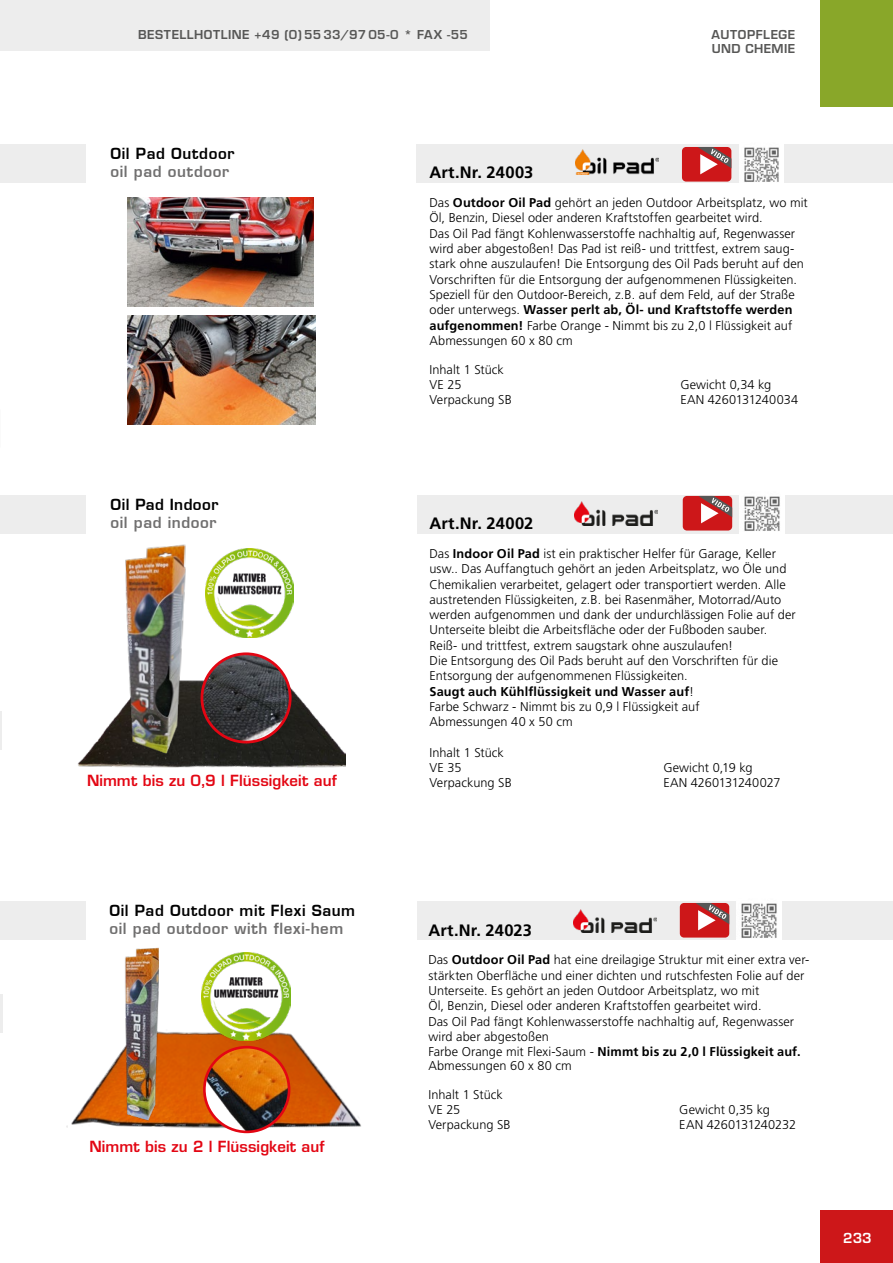
<style>
.page{position:relative;width:893px;height:1263px;background:#fff}
.page>*{position:absolute;margin:0;border:0;box-sizing:border-box;transform-origin:0 0}
.t1{font:700 16.5px "Frutiger LT Std";letter-spacing:.01em;color:#000}
.t2{font:600 15px "Eurostile LT Std";letter-spacing:.01em;color:#e30613}
.t3{font:600 15px "Eurostile LT";letter-spacing:.04em;color:#706f6f}
.t4{font:600 15px "Eurostile LT";letter-spacing:.035em;color:#000}
.t5{font:600 13.5px "Eurostile LT Std";color:#fff}
.t6{font:300 12.75px/15.3px "Frutiger LT Std";letter-spacing:.005em;color:#000}
.t7{font:300 12.75px "Frutiger LT Std";letter-spacing:-.015em;color:#000}
.t8{font:600 12px/14.4px "Eurostile LT Std";letter-spacing:.04em;color:#575756}
.s1{font-weight:700}
</style>
<div class="page">
<div style="left:821px;top:0;width:72px;height:106px;background:#89a729"></div>
<div style="left:821px;top:1210px;width:72px;height:53px;background:#cd1719"></div>
<div style="left:0;top:0;width:489px;height:51px;background:#ededed"></div>
<hr style="left:0;top:711px;width:1px;height:38px;background:#ededed">
<hr style="left:0;top:995px;width:2px;height:38px;background:#ededed">
<img style="left:128px;top:198px;width:186px;height:108px">
<div style="left:0;top:144px;width:85px;height:39px;background:#ededed"></div>
<div style="left:417px;top:144px;width:476px;height:39px;background:#ededed"></div>
<div style="left:682px;top:147px;width:49px;height:35px;background:#cd1719;border-radius:4px"></div>
<svg style="left:698px;top:147px;width:33px;height:27px"></svg>
<img style="left:739px;top:144px;width:44px;height:39px">
<img style="left:575px;top:149px;width:83px;height:25px">
<img style="left:128px;top:316px;width:187px;height:108px">
<div style="left:0;top:495px;width:85px;height:38px;background:#ededed"></div>
<div style="left:418px;top:495px;width:475px;height:38px;background:#ededed"></div>
<div style="left:683px;top:496px;width:49px;height:34px;background:#cd1719;border-radius:4px"></div>
<svg style="left:699px;top:496px;width:33px;height:27px"></svg>
<img style="left:740px;top:495px;width:44px;height:38px">
<img style="left:574px;top:502px;width:84px;height:23px">
<img style="left:77px;top:671px;width:268px;height:97px">
<img style="left:114px;top:544px;width:83px;height:213px">
<img style="left:202px;top:654px;width:88px;height:88px;border-radius:44px">
<div style="left:201px;top:652px;width:91px;height:91px;border:3px solid #e30613;border-radius:50%"></div>
<img style="left:205px;top:549px;width:89px;height:88px">
<img style="left:66px;top:1031px;width:295px;height:103px">
<div style="left:0;top:902px;width:85px;height:38px;background:#ededed"></div>
<div style="left:418px;top:902px;width:475px;height:38px;background:#ededed"></div>
<div style="left:680px;top:903px;width:49px;height:34px;background:#cd1719;border-radius:4px"></div>
<svg style="left:696px;top:903px;width:33px;height:27px"></svg>
<img style="left:737px;top:902px;width:44px;height:38px">
<img style="left:573px;top:909px;width:83px;height:23px">
<img style="left:104px;top:947px;width:55px;height:180px">
<img style="left:204px;top:1047px;width:85px;height:85px;border-radius:42px">
<div style="left:203px;top:1046px;width:87px;height:87px;border:3px solid #e30613;border-radius:50%"></div>
<img style="left:202px;top:952px;width:88px;height:88px">
<p class="t8" style="left:138px;top:27px;width:331px">BESTELLHOTLINE +49 (0) 55 33/97 05-0 * FAX -55</p>
<p class="t8" style="left:712px;top:27px;width:85px">AUTOPFLEGE<br>UND CHEMIE</p>
<p class="t4" style="left:111px;top:144px;width:125px">Oil Pad Outdoor</p>
<p class="t3" style="left:111px;top:162px;width:120px">oil pad outdoor</p>
<p class="t1" style="left:429px;top:163px;width:105px">Art.Nr. 24003</p>
<p class="t6" style="left:429px;top:195px;width:380px">Das <span class="s1">Outdoor Oil Pad</span> gehört an jeden Outdoor Arbeitsplatz, wo mit Öl, Benzin, Diesel oder anderen Kraftstoffen gearbeitet wird.<br>Das Oil Pad fängt Kohlenwasserstoffe nachhaltig auf, Regenwasser wird aber abgestoßen! Das Pad ist reiß- und trittfest, extrem saug&shy;stark ohne auszulaufen! Die Entsorgung des Oil Pads beruht auf den Vorschriften für die Entsorgung der aufgenommenen Flüssigkeiten.<br>Speziell für den Outdoor-Bereich, z.B. auf dem Feld, auf der Straße oder unterwegs. <span class="s1">Wasser perlt ab, Öl- und Kraftstoffe werden aufgenommen!</span> Farbe Orange - Nimmt bis zu 2,0 l Flüssigkeit auf Abmessungen 60 x 80 cm</p>
<p class="t6" style="left:429px;top:362px;width:76px">Inhalt 1 Stück<br>VE 25</p>
<p class="t6" style="left:680px;top:377px;width:92px">Gewicht 0,34 kg</p>
<p class="t6" style="left:429px;top:392px;width:84px">Verpackung SB</p>
<p class="t6" style="left:680px;top:392px;width:119px">EAN 4260131240034</p>
<p class="t4" style="left:111px;top:495px;width:109px">Oil Pad Indoor</p>
<p class="t3" style="left:111px;top:513px;width:108px">oil pad indoor</p>
<p class="t1" style="left:429px;top:513px;width:105px">Art.Nr. 24002</p>
<p class="t6" style="left:429px;top:546px;width:368px">Das <span class="s1">Indoor Oil Pad</span> ist ein praktischer Helfer für Garage, Keller usw.. Das Auffangtuch gehört an jeden Arbeitsplatz, wo Öle und Chemikalien verarbeitet, gelagert oder transportiert werden. Alle austretenden Flüssigkeiten, z.B. bei Rasenmäher, Motorrad/Auto werden aufgenommen und dank der undurchlässigen Folie auf der Unterseite bleibt die Arbeitsfläche oder der Fußboden sauber.<br>Reiß- und trittfest, extrem saugstark ohne auszulaufen!<br>Die Entsorgung des Oil Pads beruht auf den Vorschriften für die Entsorgung der aufgenommenen Flüssigkeiten.<br><span class="s1">Saugt auch Kühlflüssigkeit und Wasser auf</span>!<br>Farbe Schwarz - Nimmt bis zu 0,9 l Flüssigkeit auf<br>Abmessungen 40 x 50 cm</p>
<p class="t6" style="left:429px;top:745px;width:76px">Inhalt 1 Stück<br>VE 35</p>
<p class="t6" style="left:663px;top:760px;width:91px">Gewicht 0,19 kg</p>
<p class="t2" style="left:87px;top:771px;width:251px">Nimmt bis zu 0,9 l Flüssigkeit auf</p>
<p class="t6" style="left:429px;top:775px;width:84px">Verpackung SB</p>
<p class="t7" style="left:663px;top:776px;width:119px">EAN 4260131240027</p>
<p class="t4" style="left:109px;top:901px;width:247px">Oil Pad Outdoor mit Flexi Saum</p>
<p class="t3" style="left:109px;top:919px;width:235px">oil pad outdoor with flexi-hem</p>
<p class="t1" style="left:428px;top:920px;width:105px">Art.Nr. 24023</p>
<p class="t6" style="left:428px;top:952px;width:383px">Das <span class="s1">Outdoor Oil Pad</span> hat eine dreilagige Struktur mit einer extra ver&shy;stärkten Oberfläche und einer dichten und rutschfesten Folie auf der Unterseite. Es gehört an jeden Outdoor Arbeitsplatz, wo mit<br>Öl, Benzin, Diesel oder anderen Kraftstoffen gearbeitet wird.<br>Das Oil Pad fängt Kohlenwasserstoffe nachhaltig auf, Regenwasser wird aber abgestoßen<br>Farbe Orange mit Flexi-Saum - <span class="s1">Nimmt bis zu 2,0 l Flüssigkeit auf.</span></p>
<p class="t6" style="left:428px;top:1058px;width:145px">Abmessungen 60 x 80 cm</p>
<p class="t6" style="left:428px;top:1086px;width:76px">Inhalt 1 Stück<br>VE 25</p>
<p class="t6" style="left:679px;top:1102px;width:92px">Gewicht 0,35 kg</p>
<p class="t2" style="left:90px;top:1137px;width:237px">Nimmt bis zu 2 l Flüssigkeit auf</p>
<p class="t6" style="left:428px;top:1117px;width:84px">Verpackung SB</p>
<p class="t7" style="left:679px;top:1117px;width:118px">EAN 4260131240232</p>
<p class="t5" style="left:843px;top:1230px;width:30px">233</p>
</div>
